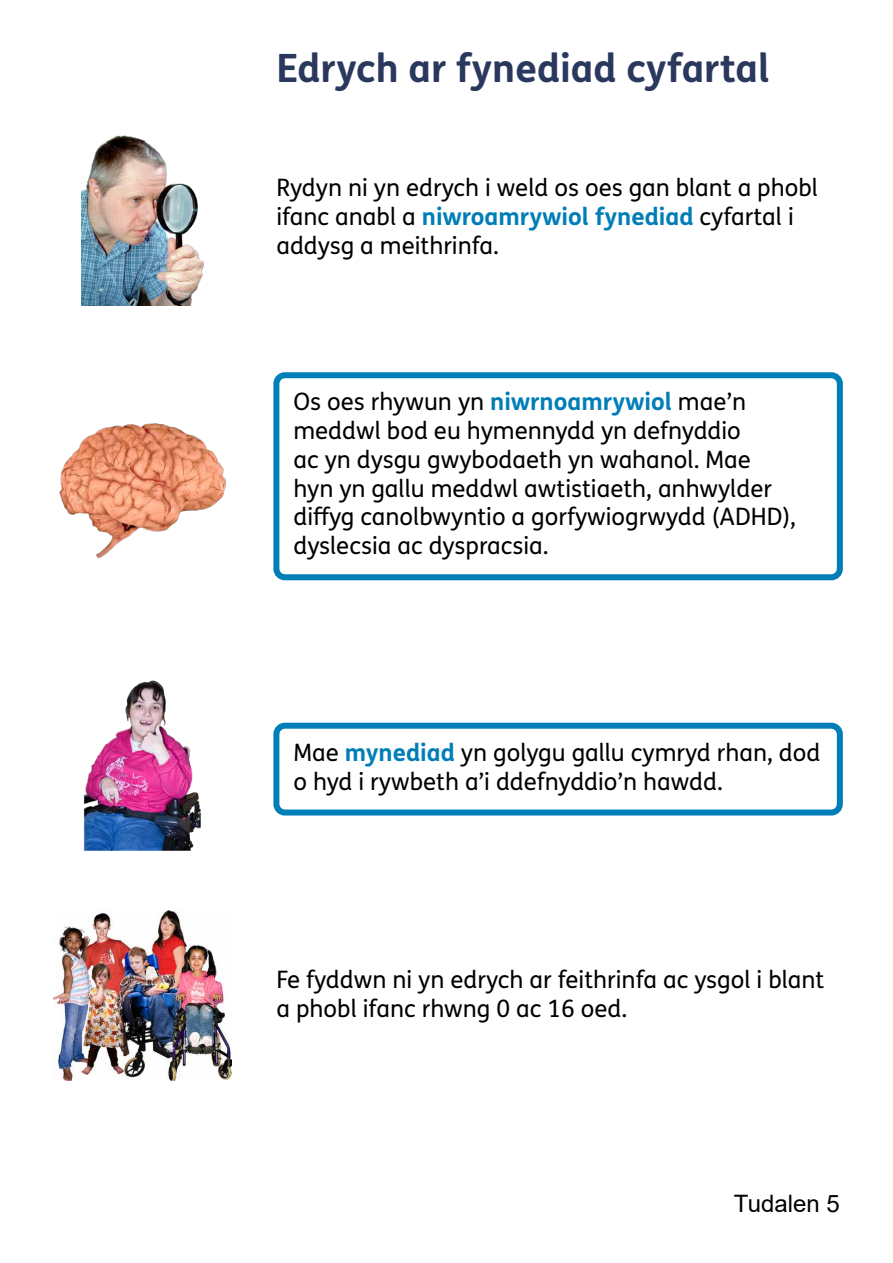
<style>
.page{position:relative;width:893px;height:1263px;background:#fff}
.page>*{position:absolute;margin:0;border:0;box-sizing:border-box;transform-origin:0 0}
.t1{font:700 39px "FS Me Pro";color:#2b385e}
.Box_text{font:24px/28.8px "FS Me Pro";color:#000}
.Bodytext{font:24px/28.8px "FS Me Pro";color:#000}
.t2{font:24px "Arial";color:#000}
.s1{font-weight:700;color:#007eb7}
</style>
<div class="page">
<div style="left:273px;top:372px;width:570px;height:208px;border:6px solid #007eb7;border-radius:9px"></div>
<div style="left:273px;top:723px;width:570px;height:92px;border:6px solid #007eb7;border-radius:9px"></div>
<img style="left:59px;top:423px;width:167px;height:136px">
<img style="left:83px;top:680px;width:118px;height:170px">
<img style="left:54px;top:910px;width:177px;height:170px">
<img style="left:82px;top:135px;width:121px;height:170px">
<h2 class="t1" style="left:276px;top:38px;width:495px">Edrych ar fynediad cyfartal</h2>
<p class="Bodytext" style="left:276px;top:173px;width:543px">Rydyn ni yn edrych i weld os oes gan blant a phobl ifanc anabl a <span class="s1">niwroamrywiol fynediad</span> cyfartal i addysg a meithrinfa.</p>
<p class="Box_text" style="left:293px;top:387px;width:504px">Os oes rhywun yn <span class="s1">niwrnoamrywiol</span> mae’n meddwl bod eu hymennydd yn defnyddio<br>ac yn dysgu gwybodaeth yn wahanol. Mae hyn yn gallu meddwl awtistiaeth, anhwylder diffyg canolbwyntio a gorfywiogrwydd (ADHD), dyslecsia ac dyspracsia.</p>
<p class="Box_text" style="left:293px;top:737px;width:528px">Mae <span class="s1">mynediad</span> yn golygu gallu cymryd rhan, dod o hyd i rywbeth a’i ddefnyddio’n hawdd.</p>
<p class="Bodytext" style="left:276px;top:965px;width:549px">Fe fyddwn ni yn edrych ar feithrinfa ac ysgol i blant a phobl ifanc rhwng 0 ac 16 oed.</p>
<p class="t2" style="left:734px;top:1187px;width:107px">Tudalen 5</p>
</div>
